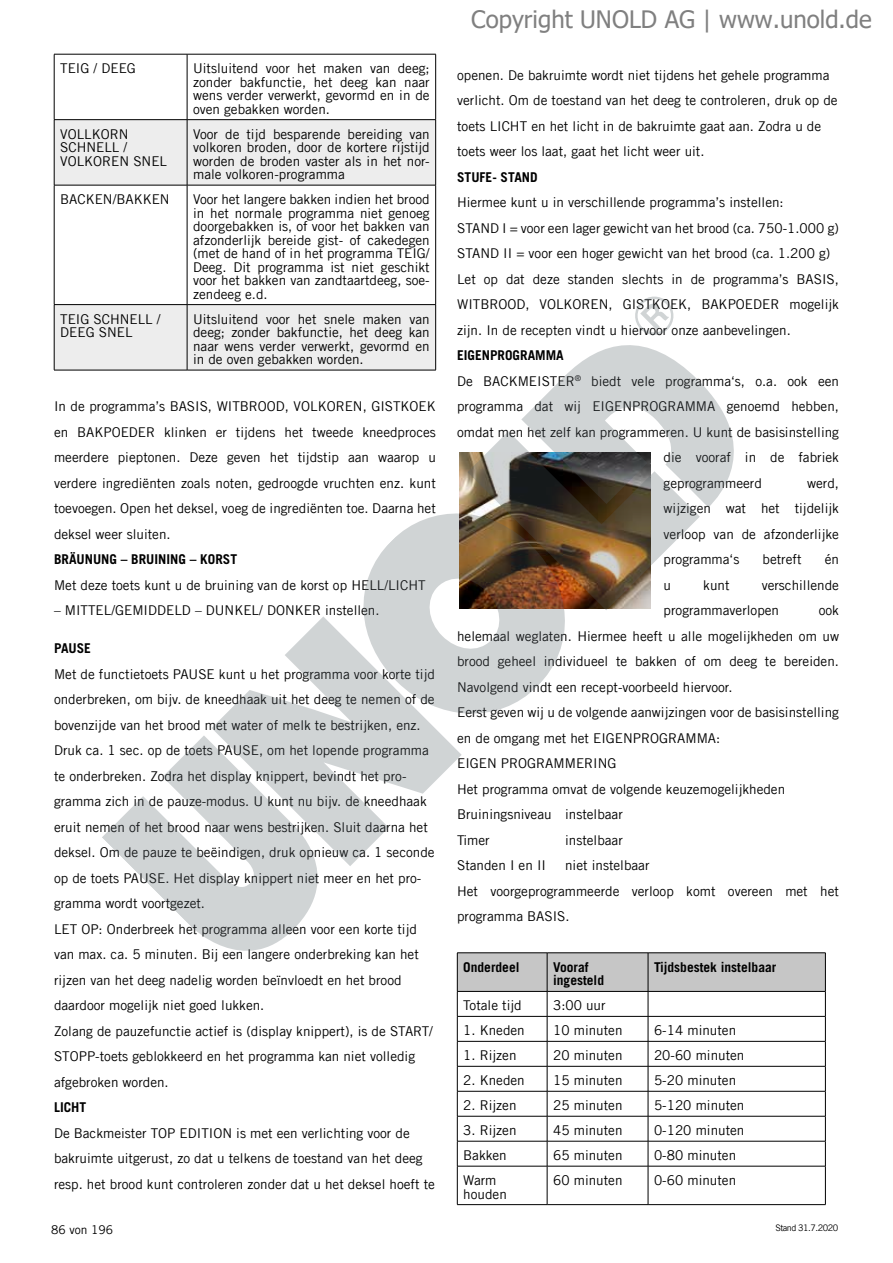
<style>
.page{position:relative;width:893px;height:1263px;background:#fff}
.page>*{position:absolute;margin:0;border:0;box-sizing:border-box;transform-origin:0 0}
.t1{font:24px "Tahoma";color:#808080}
.t2{font:13.5px/25.5px "Trade Gothic LT Com";color:#000}
.t3{font:700 13.5px/13.5px "Trade Gothic LT Com";color:#000}
.t4{font:12px "Trade Gothic LT Com";color:#000}
.t5{font:9px "Trade Gothic LT Com";letter-spacing:-.055em;color:#000}
</style>
<div class="page">
<svg style="left:55px;top:120px;width:380px;height:250px;fill:#ededed"></svg>
<hr style="left:54px;top:54px;width:133px;height:1px;background:#000">
<hr style="left:54px;top:54px;width:1px;height:65px;background:#000">
<hr style="left:187px;top:54px;width:249px;height:1px;background:#000">
<hr style="left:187px;top:54px;width:1px;height:65px;background:#000">
<hr style="left:435px;top:54px;width:1px;height:65px;background:#000">
<hr style="left:54px;top:119px;width:133px;height:1px;background:#000">
<hr style="left:54px;top:120px;width:1px;height:65px;background:#000">
<hr style="left:187px;top:119px;width:249px;height:1px;background:#000">
<hr style="left:187px;top:120px;width:1px;height:65px;background:#000">
<hr style="left:435px;top:120px;width:1px;height:65px;background:#000">
<hr style="left:54px;top:185px;width:133px;height:1px;background:#000">
<hr style="left:54px;top:185px;width:1px;height:119px;background:#000">
<hr style="left:187px;top:185px;width:249px;height:1px;background:#000">
<hr style="left:187px;top:185px;width:1px;height:119px;background:#000">
<hr style="left:435px;top:185px;width:1px;height:119px;background:#000">
<hr style="left:54px;top:304px;width:133px;height:1px;background:#000">
<hr style="left:54px;top:305px;width:1px;height:65px;background:#000">
<hr style="left:187px;top:304px;width:249px;height:1px;background:#000">
<hr style="left:187px;top:305px;width:1px;height:65px;background:#000">
<hr style="left:435px;top:305px;width:1px;height:65px;background:#000">
<hr style="left:54px;top:370px;width:133px;height:1px;background:#000">
<hr style="left:187px;top:370px;width:249px;height:1px;background:#000">
<hr style="left:457px;top:952px;width:90px;height:1px;background:#000">
<hr style="left:547px;top:952px;width:101px;height:1px;background:#000">
<hr style="left:648px;top:952px;width:178px;height:1px;background:#000">
<svg style="left:457px;top:953px;width:369px;height:213px"></svg>
<hr style="left:457px;top:1166px;width:90px;height:1px;background:#000">
<hr style="left:457px;top:1166px;width:1px;height:38px;background:#000">
<hr style="left:547px;top:1166px;width:101px;height:1px;background:#000">
<hr style="left:547px;top:1166px;width:1px;height:38px;background:#000">
<hr style="left:648px;top:1166px;width:178px;height:1px;background:#000">
<hr style="left:648px;top:1166px;width:1px;height:38px;background:#000">
<hr style="left:825px;top:1166px;width:1px;height:38px;background:#000">
<hr style="left:457px;top:1204px;width:90px;height:1px;background:#000">
<hr style="left:547px;top:1204px;width:101px;height:1px;background:#000">
<hr style="left:648px;top:1204px;width:178px;height:1px;background:#000">
<svg style="left:563px;top:345px;width:171px;height:163px;fill:#d0d4d5"></svg>
<svg style="left:467px;top:378px;width:233px;height:232px"></svg>
<img style="left:363px;top:473px;width:242px;height:241px">
<svg style="left:212px;top:616px;width:250px;height:250px;fill:#d0d4d5"></svg>
<svg style="left:102px;top:733px;width:246px;height:218px;fill:#d0d4d5"></svg>
<svg style="left:635px;top:296px;width:39px;height:39px"></svg>
<p class="t2" style="left:60px;top:55px;width:77px">TEIG / DEEG</p>
<p class="t2" style="left:193px;top:61px;width:238px;line-height:13.5px;text-align:justify">Uitsluitend voor het maken van deeg; zonder bakfunctie, het deeg kan naar wens verder verwerkt, gevormd en in de oven gebakken worden.</p>
<p class="t2" style="left:60px;top:127px;width:108px;line-height:13.5px">VOLLKORN<br>SCHNELL /<br>VOLKOREN SNEL</p>
<p class="t2" style="left:193px;top:127px;width:238px;line-height:13.5px;text-align:justify">Voor de tijd besparende bereiding van volkoren broden, door de kortere rijstijd worden de broden vaster als in het nor&shy;male volkoren-programma</p>
<p class="t2" style="left:60px;top:186px;width:111px">BACKEN/BAKKEN</p>
<p class="t2" style="left:193px;top:192px;width:238px;line-height:13.5px;text-align:justify">Voor het langere bakken indien het brood in het normale programma niet genoeg doorgebakken is, of voor het bakken van afzonderlijk bereide gist- of cakedegen (met de hand of in het programma TEIG/ Deeg. Dit programma ist niet geschikt voor het bakken van zandtaartdeeg, soe&shy;zendeeg e.d.</p>
<p class="t2" style="left:60px;top:312px;width:102px;line-height:13.5px">TEIG SCHNELL /<br>DEEG SNEL</p>
<p class="t2" style="left:193px;top:312px;width:238px;line-height:13.5px;text-align:justify">Uitsluitend voor het snele maken van deeg; zonder bakfunctie, het deeg kan naar wens verder verwerkt, gevormd en in de oven gebakken worden.</p>
<p class="t2" style="left:54px;top:393px;width:383px;text-align:justify">In de programma’s BASIS, WITBROOD, VOLKOREN, GISTKOEK en BAKPOEDER klinken er tijdens het tweede kneedproces meerdere pieptonen. Deze geven het tijdstip aan waarop u verdere ingrediënten zoals noten, gedroogde vruchten enz. kunt toevoegen. Open het deksel, voeg de ingrediënten toe. Daarna het deksel weer sluiten.</p>
<p class="t3" style="left:54px;top:552px;width:185px">BRÄUNUNG – BRUINING – KORST</p>
<p class="t2" style="left:54px;top:572px;width:373px">Met deze toets kunt u de bruining van de korst op HELL/LICHT</p>
<p class="t2" style="left:54px;top:597px;width:327px">– MITTEL/GEMIDDELD – DUNKEL/ DONKER instellen.</p>
<p class="t3" style="left:54px;top:641px;width:39px">PAUSE</p>
<p class="t2" style="left:54px;top:661px;width:382px">Met de functietoets PAUSE kunt u het programma voor korte tijd onderbreken, om bijv. de kneedhaak uit het deeg te nemen of de bovenzijde van het brood met water of melk te bestrijken, enz.<br>Druk ca. 1 sec. op de toets PAUSE, om het lopende programma te onderbreken. Zodra het display knippert, bevindt het pro&shy;gramma zich in de pauze-modus. U kunt nu bijv. de kneedhaak eruit nemen of het brood naar wens bestrijken. Sluit daarna het deksel. Om de pauze te beëindigen, druk opnieuw ca. 1 seconde op de toets PAUSE. Het display knippert niet meer en het pro&shy;gramma wordt voortgezet.<br>LET OP: Onderbreek het programma alleen voor een korte tijd van max. ca. 5 minuten. Bij een langere onderbreking kan het rijzen van het deeg nadelig worden beïnvloedt en het brood daardoor mogelijk niet goed lukken.<br>Zolang de pauzefunctie actief is (display knippert), is de START/ STOPP-toets geblokkeerd en het programma kan niet volledig afgebroken worden.</p>
<p class="t3" style="left:54px;top:1101px;width:34px">LICHT</p>
<p class="t2" style="left:54px;top:1120px;width:382px">De Backmeister TOP EDITION is met een verlichting voor de bakruimte uitgerust, zo dat u telkens de toestand van het deeg resp. het brood kunt controleren zonder dat u het deksel hoeft te</p>
<h1 class="t1" style="left:471px;top:3px;width:402px">Copyright UNOLD AG | www.unold.de</h1>
<p class="t2" style="left:457px;top:62px;width:382px">openen. De bakruimte wordt niet tijdens het gehele programma verlicht. Om de toestand van het deeg te controleren, druk op de toets LICHT en het licht in de bakruimte gaat aan. Zodra u de toets weer los laat, gaat het licht weer uit.</p>
<p class="t3" style="left:457px;top:170px;width:82px">STUFE- STAND</p>
<p class="t2" style="left:457px;top:189px;width:383px">Hiermee kunt u in verschillende programma’s instellen:<br>STAND I = voor een lager gewicht van het brood (ca. 750-1.000 g)<br>STAND II = voor een hoger gewicht van het brood (ca. 1.200 g)<br>Let op dat deze standen slechts in de programma’s BASIS, WITBROOD, VOLKOREN, GISTKOEK, BAKPOEDER mogelijk zijn. In de recepten vindt u hiervoor onze aanbevelingen.</p>
<p class="t3" style="left:457px;top:348px;width:108px">EIGENPROGRAMMA</p>
<p class="t2" style="left:457px;top:368px;width:383px">De BACKMEISTER<sup>®</sup> biedt vele programma‘s, o.a. ook een</p>
<p class="t2" style="left:457px;top:393px;width:383px">programma dat wij EIGENPROGRAMMA genoemd hebben,</p>
<p class="t2" style="left:457px;top:419px;width:383px">omdat men het zelf kan programmeren. U kunt de basisinstelling</p>
<p class="t2" style="left:664px;top:444px;width:177px">die vooraf in de fabriek</p>
<p class="t2" style="left:664px;top:470px;width:100px">geprogrammeerd</p>
<p class="t2" style="left:664px;top:470px;width:177px;text-align:justify;text-indent:143px">werd, wijzigen wat het tijdelijk verloop van de afzonderlijke programma‘s</p>
<p class="t2" style="left:763px;top:546px;width:40px">betreft</p>
<p class="t2" style="left:825px;top:546px;width:16px">én</p>
<p class="t2" style="left:664px;top:572px;width:177px;text-indent:98px">verschillende programmaverlopen</p>
<p class="t2" style="left:664px;top:572px;width:9px">u</p>
<p class="t2" style="left:703px;top:572px;width:28px">kunt</p>
<p class="t2" style="left:457px;top:597px;width:383px;text-indent:362px">ook helemaal weglaten. Hiermee heeft u alle mogelijkheden om uw brood geheel individueel te bakken of om deeg te bereiden.<br>Navolgend vindt een recept-voorbeeld hiervoor.<br>Eerst geven wij u de volgende aanwijzingen voor de basisinstelling en de omgang met het EIGENPROGRAMMA:<br>EIGEN PROGRAMMERING<br>Het programma omvat de volgende keuzemogelijkheden Bruiningsniveau instelbaar<br>Timer</p>
<p class="t2" style="left:565px;top:827px;width:59px">instelbaar</p>
<p class="t2" style="left:457px;top:852px;width:90px">Standen I en II</p>
<p class="t2" style="left:457px;top:852px;width:383px;text-indent:108px">niet instelbaar<br>Het voorgeprogrammeerde verloop komt overeen met het programma BASIS.</p>
<p class="t3" style="left:463px;top:960px;width:58px">Onderdeel</p>
<p class="t3" style="left:553px;top:960px;width:53px">Vooraf ingesteld</p>
<p class="t3" style="left:654px;top:960px;width:124px">Tijdsbestek instelbaar</p>
<p class="t2" style="left:463px;top:993px;width:60px">Totale tijd</p>
<p class="t2" style="left:553px;top:993px;width:54px">3:00 uur</p>
<p class="t2" style="left:463px;top:1018px;width:63px">1. Kneden</p>
<p class="t2" style="left:553px;top:1018px;width:71px">10 minuten</p>
<p class="t2" style="left:654px;top:1018px;width:84px">6-14 minuten</p>
<p class="t2" style="left:463px;top:1042px;width:55px">1. Rijzen</p>
<p class="t2" style="left:553px;top:1042px;width:71px">20 minuten</p>
<p class="t2" style="left:654px;top:1042px;width:92px">20-60 minuten</p>
<p class="t2" style="left:463px;top:1067px;width:63px">2. Kneden</p>
<p class="t2" style="left:553px;top:1067px;width:71px">15 minuten</p>
<p class="t2" style="left:654px;top:1067px;width:84px">5-20 minuten</p>
<p class="t2" style="left:463px;top:1092px;width:55px">2. Rijzen</p>
<p class="t2" style="left:553px;top:1092px;width:71px">25 minuten</p>
<p class="t2" style="left:654px;top:1092px;width:92px">5-120 minuten</p>
<p class="t2" style="left:463px;top:1117px;width:55px">3. Rijzen</p>
<p class="t2" style="left:553px;top:1117px;width:71px">45 minuten</p>
<p class="t2" style="left:654px;top:1117px;width:92px">0-120 minuten</p>
<p class="t2" style="left:463px;top:1142px;width:45px">Bakken</p>
<p class="t2" style="left:553px;top:1142px;width:71px">65 minuten</p>
<p class="t2" style="left:654px;top:1142px;width:84px">0-80 minuten</p>
<p class="t2" style="left:463px;top:1173px;width:45px;line-height:13.5px">Warm houden</p>
<p class="t2" style="left:553px;top:1167px;width:71px">60 minuten</p>
<p class="t2" style="left:654px;top:1167px;width:84px">0-60 minuten</p>
<p class="t4" style="left:51px;top:1222px;width:63px">86 von 196</p>
<p class="t5" style="left:775px;top:1222px;width:64px">Stand 31.7.2020</p>
</div>
